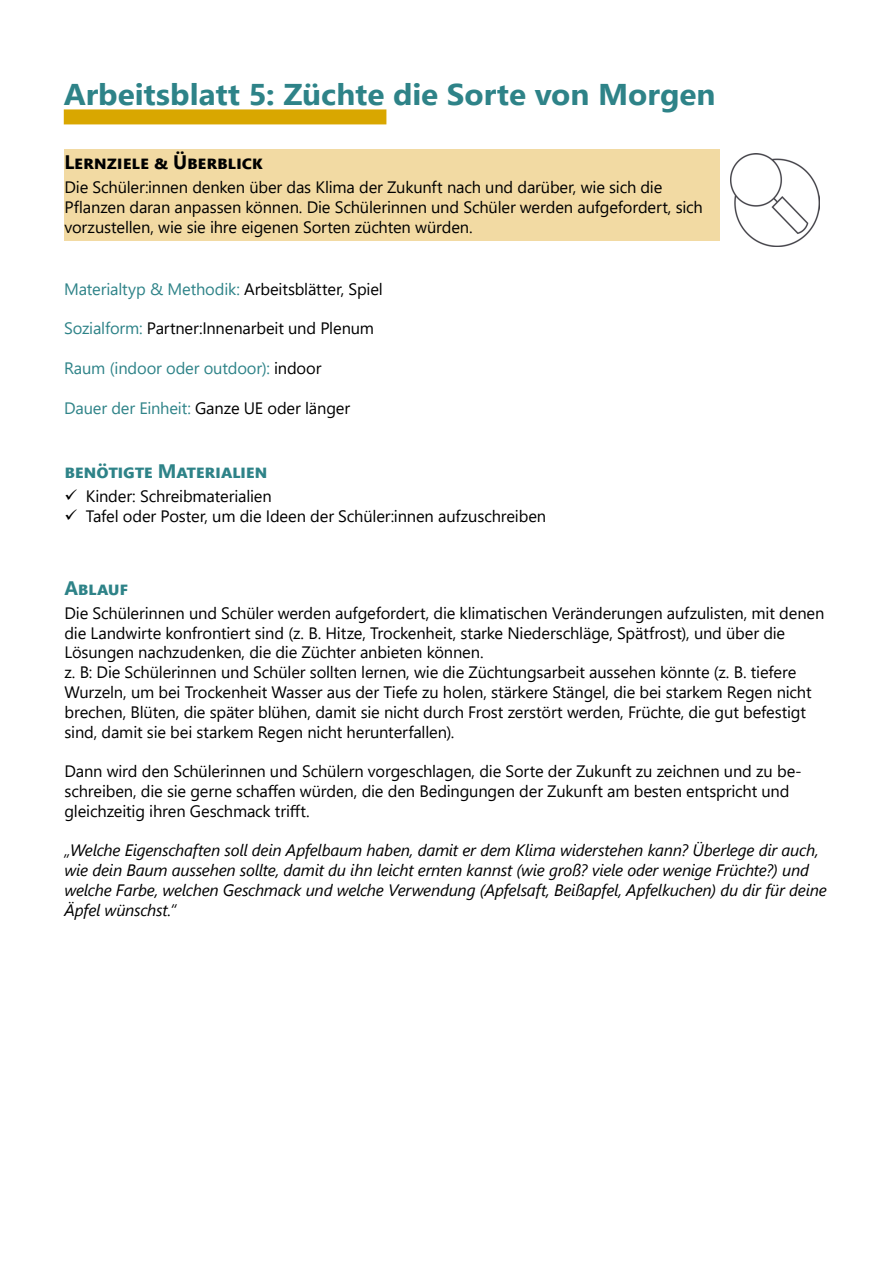
<style>
.page{position:relative;width:893px;height:1263px;background:#fff}
.page>*{position:absolute;margin:0;border:0;box-sizing:border-box;transform-origin:0 0}
.Überschrift_1{font:700 30px "Segoe UI";letter-spacing:-.005em;color:#2e8388;scale:1.05 1}
.Überschrift_2{font:700 19.5px "Segoe UI";letter-spacing:-.015em;color:#2e8388}
.Fließtext_1_Pädag{font:700 19.5px "Segoe UI";letter-spacing:.075em;color:#000}
.Fließtext_1_Pädag-2{font:16.5px/19.8px "Segoe UI";letter-spacing:-.01em;color:#000}
.Fließtext_1_Pädag-3{font:italic 16.5px/19.8px "Segoe UI";letter-spacing:-.015em;color:#000}
.Aufzählung_Text_Hake{font:16.5px "Segoe UI";letter-spacing:-.01em;color:#000}
.Fließtext_1_Pädag-4{font:16.5px "Segoe UI";letter-spacing:-.01em;color:#2e8388}
.s1{color:#000}
.s2{color:#2e8388}
</style>
<div class="page">
<div style="left:64px;top:149px;width:656px;height:91px;background:#f2daa3"></div>
<div style="left:64px;top:109px;width:322px;height:15px;background:#d9a700"></div>
<img style="left:730px;top:153px;width:90px;height:94px">
<h1 class="Überschrift_1" style="left:64px;top:66px;width:622px">Arbeitsblatt 5: Züchte die Sorte von Morgen</h1>
<p class="Fließtext_1_Pädag" style="left:65px;top:144px;width:200px">Lernziele &amp; Überblick</p>
<p class="Fließtext_1_Pädag-2" style="left:65px;top:176px;width:640px">Die Schüler:innen denken über das Klima der Zukunft nach und darüber, wie sich die<br>Pflanzen daran anpassen können. Die Schülerinnen und Schüler werden aufgefordert, sich vorzustellen, wie sie ihre eigenen Sorten züchten würden.</p>
<p class="Fließtext_1_Pädag-4" style="left:64px;top:273px;width:320px">Materialtyp &amp; Methodik: <span class="s1">Arbeitsblätter, Spiel</span></p>
<p class="Fließtext_1_Pädag-2" style="left:64px;top:317px;width:311px"><span class="s2">Sozialform:</span> Partner:Innenarbeit und Plenum</p>
<p class="Fließtext_1_Pädag-4" style="left:64px;top:353px;width:259px">Raum (indoor oder outdoor): <span class="s1">indoor</span></p>
<p class="Fließtext_1_Pädag-2" style="left:64px;top:396px;width:287px"><span class="s2">Dauer der Einheit:</span> Ganze UE oder länger</p>
<h2 class="Überschrift_2" style="left:65px;top:452px;width:205px">benötigte Materialien</h2>
<p class="Aufzählung_Text_Hake" style="left:86px;top:480px;width:187px">Kinder: Schreibmaterialien</p>
<p class="Aufzählung_Text_Hake" style="left:86px;top:500px;width:462px">Tafel oder Poster, um die Ideen der Schüler:innen aufzuschreiben</p>
<h2 class="Überschrift_2" style="left:65px;top:569px;width:65px">Ablauf</h2>
<p class="Fließtext_1_Pädag-2" style="left:65px;top:601px;width:761px">Die Schülerinnen und Schüler werden aufgefordert, die klimatischen Veränderungen aufzulisten, mit denen die Landwirte konfrontiert sind (z. B. Hitze, Trockenheit, starke Niederschläge, Spätfrost), und über die<br>Lösungen nachzudenken, die die Züchter anbieten können.</p>
<p class="Fließtext_1_Pädag-2" style="left:65px;top:661px;width:748px">z. B: Die Schülerinnen und Schüler sollten lernen, wie die Züchtungsarbeit aussehen könnte (z. B. tiefere Wurzeln, um bei Trockenheit Wasser aus der Tiefe zu holen, stärkere Stängel, die bei starkem Regen nicht brechen, Blüten, die später blühen, damit sie nicht durch Frost zerstört werden, Früchte, die gut befestigt sind, damit sie bei starkem Regen nicht herunterfallen).</p>
<p class="Fließtext_1_Pädag-2" style="left:65px;top:760px;width:739px">Dann wird den Schülerinnen und Schülern vorgeschlagen, die Sorte der Zukunft zu zeichnen und zu be&shy;schreiben, die sie gerne schaffen würden, die den Bedingungen der Zukunft am besten entspricht und gleichzeitig ihren Geschmack trifft.</p>
<p class="Fließtext_1_Pädag-3" style="left:65px;top:838px;width:764px">„Welche Eigenschaften soll dein Apfelbaum haben, damit er dem Klima widerstehen kann? Überlege dir auch, wie dein Baum aussehen sollte, damit du ihn leicht ernten kannst (wie groß? viele oder wenige Früchte?) und welche Farbe, welchen Geschmack und welche Verwendung (Apfelsaft, Beißapfel, Apfelkuchen) du dir für deine Äpfel wünschst.“</p>
</div>
